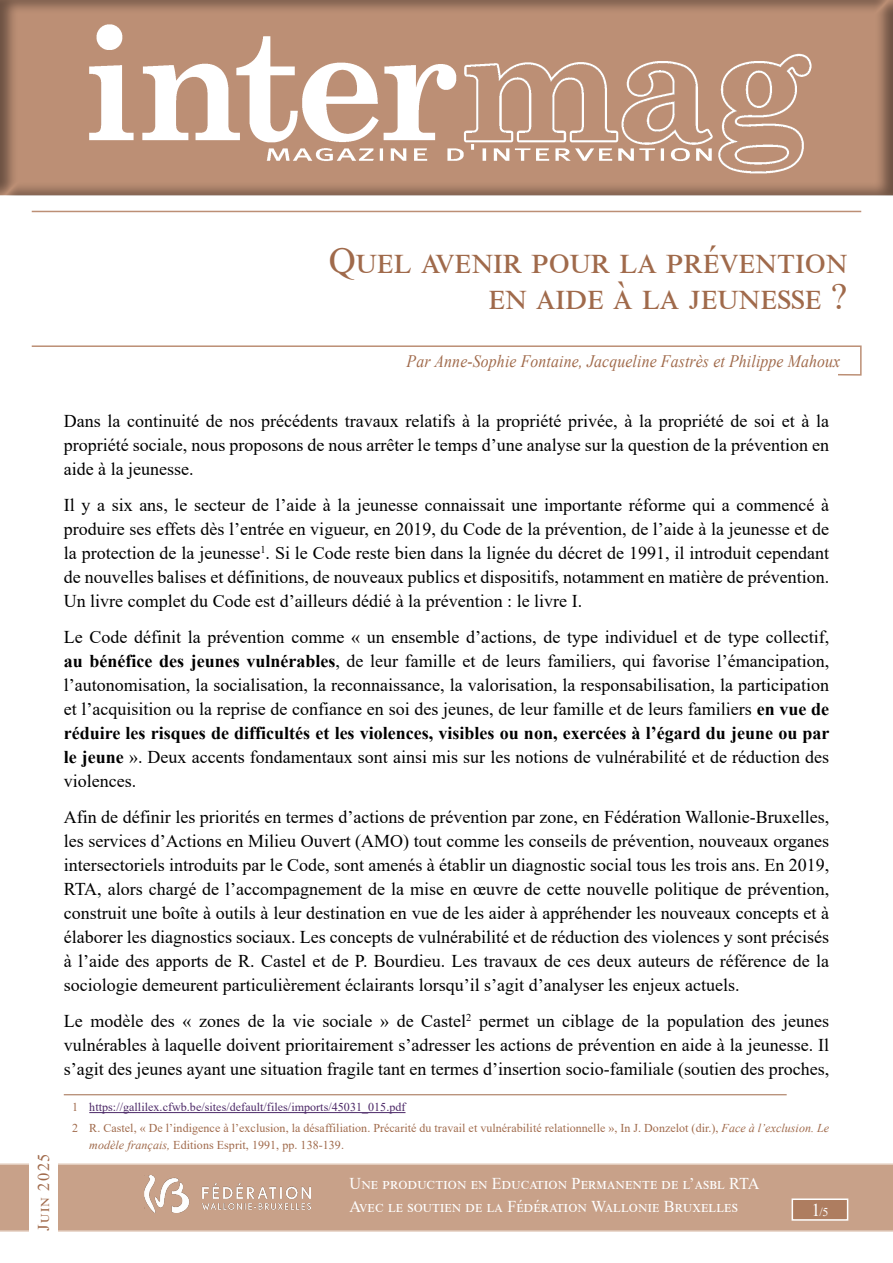
<style>
.page{position:relative;width:893px;height:1263px;background:#fff}
.page>*{position:absolute;margin:0;border:0;box-sizing:border-box;transform-origin:0 0}
.t1{font:37.5px/36px "Times New Roman";color:#a06a4b;text-align:right}
.t2{font:18px/24px "Times New Roman";color:#000;text-align:justify}
.t3{font:italic 17.55px "Times New Roman";letter-spacing:.01em;color:#a06a4b;scale:.9 1}
.t4{font:16.5px/22.5px "Times New Roman";letter-spacing:.01em;color:#fff}
.t5{font:16.5px "Times New Roman";letter-spacing:.08em;color:#a06a4b}
.Note_de_bas_de_page{font:12px/16.5px "Times New Roman";letter-spacing:.005em;color:#a06a4b}
.Note_de_bas_de_page-2{font:12px "Times New Roman";letter-spacing:.005em;color:#4c2867}
.t6{font:12px "Times New Roman";color:#fff}
.s1{font-weight:700}
.s2{color:#a06a4b}
.s3{font-style:italic}
.s4{font-size:18px}
</style>
<div class="page">
<hr style="left:32px;top:345px;width:830px;height:2px;background:#bc8f75">
<svg style="left:836px;top:345px;width:26px;height:31px"></svg>
<hr style="left:32px;top:211px;width:829px;height:1px;background:#bc8f75">
<div style="left:0;top:1163px;width:893px;height:69px;background:#c8a189"></div>
<div style="left:792px;top:1199px;width:56px;height:21px;background:#ae7d60"></div>
<div style="left:792px;top:1198px;width:56px;height:23px;border:2px solid #fff"></div>
<div style="left:29px;top:1070px;width:29px;height:178px;background:#fff"></div>
<img style="left:145px;top:1175px;width:166px;height:37px">
<hr style="left:64px;top:1094px;width:723px;height:1px;background:#a06a4b">
<hr style="left:89px;top:1112px;width:316px;height:1px;background:#4c2867">
<div style="left:0;top:0;width:893px;height:197px;background:#231f20;opacity:.5"></div>
<img style="left:23px;top:0;width:842px;height:197px">
<h1 class="t1" style="left:329px;top:241px;width:520px">Quel avenir pour la prévention en aide à la jeunesse ?</h1>
<p class="t3" style="left:407px;top:349px;width:483px">Par Anne-Sophie Fontaine, Jacqueline Fastrès et Philippe Mahoux</p>
<p class="t5" style="left:32px;top:1231px;width:79px;rotate:-90deg">Juin 2025</p>
<p class="t2" style="left:64px;top:408px;width:767px">Dans la continuité de nos précédents travaux relatifs à la propriété privée, à la propriété de soi et à la propriété sociale, nous proposons de nous arrêter le temps d’une analyse sur la question de la prévention en aide à la jeunesse.</p>
<p class="t2" style="left:64px;top:492px;width:767px">Il y a six ans, le secteur de l’aide à la jeunesse connaissait une importante réforme qui a commencé à produire ses effets dès l’entrée en vigueur, en 2019, du Code de la prévention, de l’aide à la jeunesse et de la protection de la jeunesse<sup>1</sup>. Si le Code reste bien dans la lignée du décret de 1991, il introduit cependant de nouvelles balises et définitions, de nouveaux publics et dispositifs, notamment en matière de prévention.<br>Un livre complet du Code est d’ailleurs dédié à la prévention : le livre I.</p>
<p class="t2" style="left:64px;top:624px;width:767px">Le Code définit la prévention comme « un ensemble d’actions, de type individuel et de type collectif, <span class="s1">au bénéfice des jeunes vulnérables</span>, de leur famille et de leurs familiers, qui favorise l’émancipation, l’autonomisation, la socialisation, la reconnaissance, la valorisation, la responsabilisation, la participation et l’acquisition ou la reprise de confiance en soi des jeunes, de leur famille et de leurs familiers <span class="s1">en vue de réduire les risques de difficultés et les violences, visibles ou non, exercées à l’égard du jeune ou par le jeune</span> ». Deux accents fondamentaux sont ainsi mis sur les notions de vulnérabilité et de réduction des violences.</p>
<p class="t2" style="left:64px;top:804px;width:767px">Afin de définir les priorités en termes d’actions de prévention par zone, en Fédération Wallonie-Bruxelles, les services d’Actions en Milieu Ouvert (AMO) tout comme les conseils de prévention, nouveaux organes intersectoriels introduits par le Code, sont amenés à établir un diagnostic social tous les trois ans. En 2019, RTA, alors chargé de l’accompagnement de la mise en œuvre de cette nouvelle politique de prévention, construit une boîte à outils à leur destination en vue de les aider à appréhender les nouveaux concepts et à élaborer les diagnostics sociaux. Les concepts de vulnérabilité et de réduction des violences y sont précisés à l’aide des apports de R. Castel et de P. Bourdieu. Les travaux de ces deux auteurs de référence de la sociologie demeurent particulièrement éclairants lorsqu’il s’agit d’analyser les enjeux actuels.</p>
<p class="t2" style="left:64px;top:1008px;width:767px">Le modèle des « zones de la vie sociale » de Castel<sup>2</sup> permet un ciblage de la population des jeunes vulnérables à laquelle doivent prioritairement s’adresser les actions de prévention en aide à la jeunesse. Il s’agit des jeunes ayant une situation fragile tant en termes d’insertion socio-familiale (soutien des proches,</p>
<p class="Note_de_bas_de_page-2" style="left:72px;top:1099px;width:335px"><span class="s2">1</span> https://gallilex.cfwb.be/sites/default/files/imports/45031_015.pdf</p>
<p class="Note_de_bas_de_page" style="left:89px;top:1119px;width:741px;text-indent:-17px">2 R. Castel, « De l’indigence à l’exclusion, la désaffiliation. Précarité du travail et vulnérabilité relationnelle », In J. Donzelot (dir.), <span class="s3">Face à l’exclusion. Le modèle français,</span> Editions Esprit, 1991, pp. 138-139.</p>
<p class="t4" style="left:350px;top:1172px;width:412px">Une production en Education Permanente de l’asbl RTA<br>Avec le soutien de la Fédération Wallonie Bruxelles</p>
<p class="t6" style="left:811px;top:1203px;width:18px"><span class="s4">1</span>/5</p>
</div>
